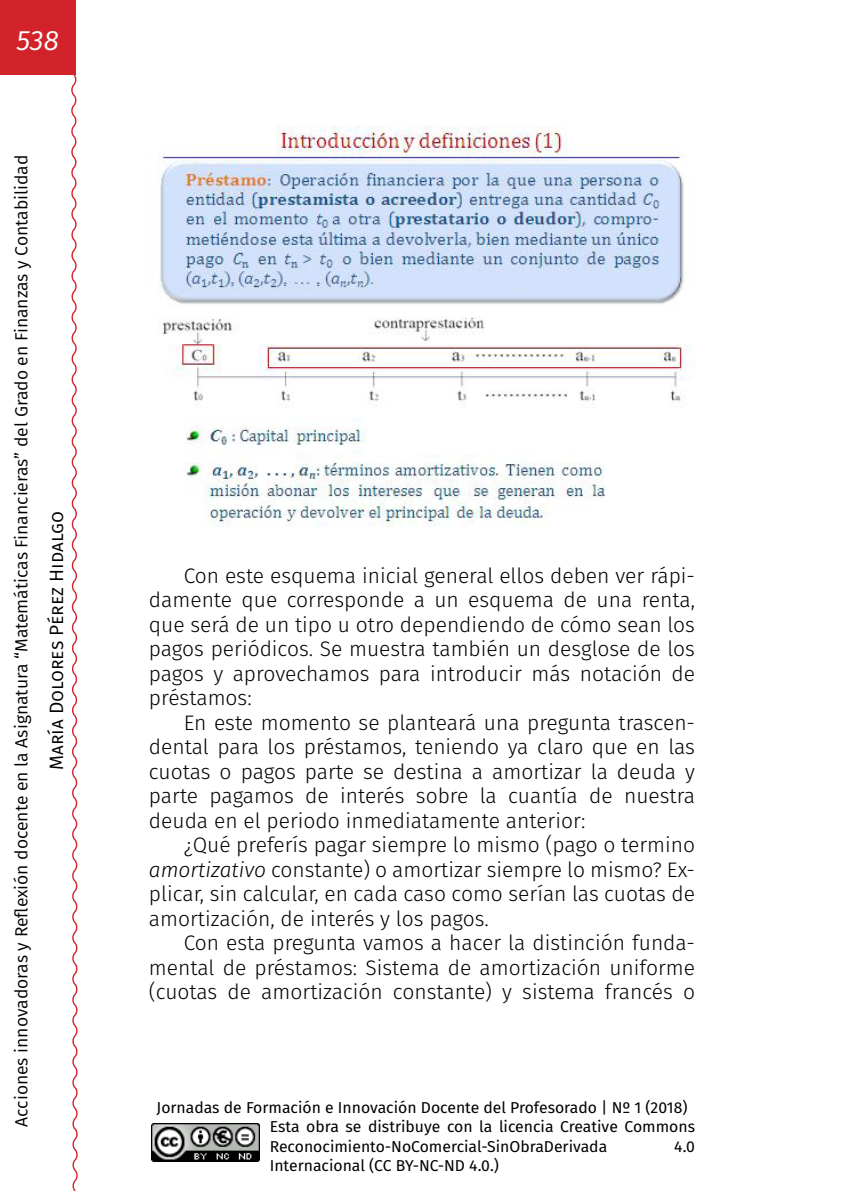
<style>
.page{position:relative;width:844px;height:1191px;background:#fff}
.page>*{position:absolute;margin:0;border:0;box-sizing:border-box;transform-origin:0 0}
.t1{font:italic 28px "Fira Sans";color:#fff}
._00_texto_normal{font:300 21px/24.5px "Fira Sans";color:#000;text-align:justify}
.t2{font:19.25px "Fira Sans";color:#000}
.t3{font:17.5px "Fira Sans";color:#000}
.t4{font:15.75px/19.2px "Fira Sans";color:#000}
.s1{font-style:italic}
</style>
<div class="page">
<div style="left:0;top:0;width:75px;height:74px;background:#d2232a"></div>
<svg style="left:69px;top:72px;width:9px;height:1119px"></svg>
<img style="left:151px;top:1123px;width:109px;height:38px">
<img style="left:157px;top:126px;width:534px;height:401px">
<h1 class="t1" style="left:16px;top:20px;width:44px">538</h1>
<p class="t3" style="left:8px;top:1126px;width:973px;rotate:-90deg">Acciones innovadoras y Reflexión docente en la Asignatura “Matemáticas Financieras” del Grado en Finanzas y Contabilidad</p>
<p class="t2" style="left:42px;top:770px;width:260px;rotate:-90deg">María Dolores Pérez Hidalgo</p>
<p class="_00_texto_normal" style="left:149px;top:563px;width:547px;text-indent:35px">Con este esquema inicial general ellos deben ver rápi&shy;damente que corresponde a un esquema de una renta, que será de un tipo u otro dependiendo de cómo sean los pagos periódicos. Se muestra también un desglose de los pagos y aprovechamos para introducir más notación de préstamos:</p>
<p class="_00_texto_normal" style="left:149px;top:710px;width:547px;text-indent:35px">En este momento se planteará una pregunta trascen&shy;dental para los préstamos, teniendo ya claro que en las cuotas o pagos parte se destina a amortizar la deuda y parte pagamos de interés sobre la cuantía de nuestra deuda en el periodo inmediatamente anterior:</p>
<p class="_00_texto_normal" style="left:149px;top:832px;width:547px;text-indent:35px">¿Qué preferís pagar siempre lo mismo (pago o termino <span class="s1">amortizativo</span> constante) o amortizar siempre lo mismo? Ex&shy;plicar, sin calcular, en cada caso como serían las cuotas de amortización, de interés y los pagos.</p>
<p class="_00_texto_normal" style="left:149px;top:930px;width:547px;text-indent:35px">Con esta pregunta vamos a hacer la distinción funda&shy;mental de préstamos: Sistema de amortización uniforme (cuotas de amortización constante) y sistema francés o</p>
<p class="t4" style="left:270px;top:1097px;width:426px;text-indent:-113px">Jornadas de Formación e Innovación Docente del Profesorado | Nº 1 (2018)<br>Esta obra se distribuye con la licencia Creative Commons<br>Reconocimiento-NoComercial-SinObraDerivada</p>
<p class="t4" style="left:674px;top:1136px;width:22px">4.0</p>
<p class="t4" style="left:270px;top:1155px;width:231px">Internacional (CC BY-NC-ND 4.0.)</p>
</div>
